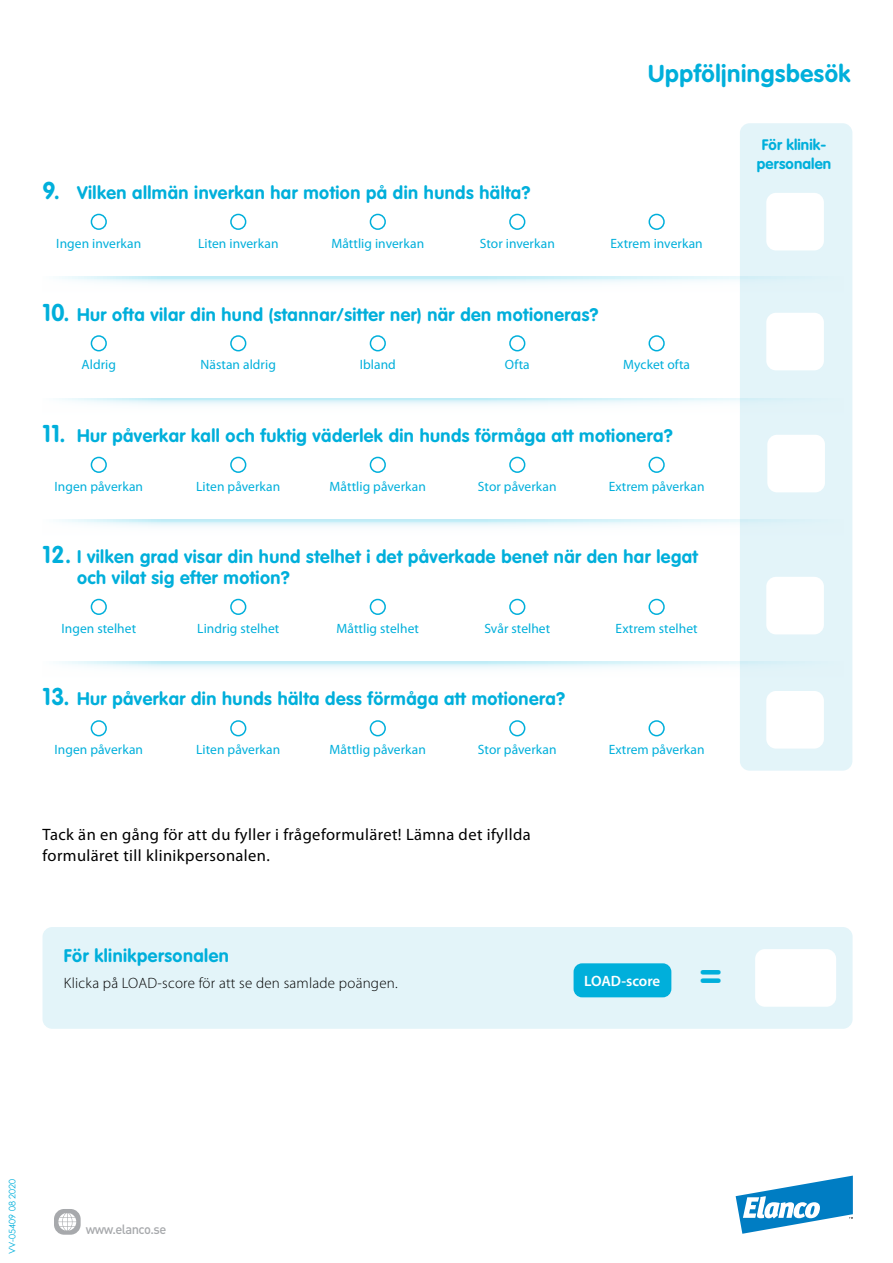
<style>
.page{position:relative;width:893px;height:1263px;background:#fff}
.page>*{position:absolute;margin:0;border:0;box-sizing:border-box;transform-origin:0 0}
.t1{font:700 37.65px "VAG Rounded Std";color:#00afdb}
.t2{font:700 24px "VAG Rounded Std";letter-spacing:.025em;color:#00afdb}
.t3{font:700 18px/21px "VAG Rounded Std";letter-spacing:.025em;color:#00afdb}
.t4{font:16.5px/21px "Myriad Pro";letter-spacing:.025em;color:#000}
.t5{font:300 15px "Myriad Pro";letter-spacing:.015em;color:#000}
.t6{font:700 15px/19.5px "VAG Rounded Std";letter-spacing:.01em;color:#00afdb;text-align:center}
.t7{font:600 15px "Myriad Pro";letter-spacing:-.01em;color:#fff}
.t8{font:13.5px "Myriad Pro";letter-spacing:.005em;color:#00afdb}
.t9{font:500 13.35px "DIN";letter-spacing:-.04em;color:#a7a9ac}
.t10{font:9px "Century Gothic";color:#00afdb}
.s1{font-size:24px}
</style>
<div class="page">
<div style="left:740px;top:123px;width:112px;height:648px;background:#e3f4f9;border-radius:10px"></div>
<div style="left:766px;top:193px;width:58px;height:57px;background:#fff;border-radius:10px"></div>
<div style="left:766px;top:313px;width:58px;height:57px;background:#fff;border-radius:10px"></div>
<div style="left:767px;top:435px;width:58px;height:57px;background:#fff;border-radius:10px"></div>
<div style="left:766px;top:577px;width:58px;height:57px;background:#fff;border-radius:10px"></div>
<div style="left:766px;top:691px;width:58px;height:58px;background:#fff;border-radius:10px"></div>
<div style="left:91px;top:214px;width:16px;height:16px;border:2px solid #00afdb;border-radius:50%"></div>
<div style="left:230px;top:214px;width:16px;height:16px;border:2px solid #00afdb;border-radius:50%"></div>
<div style="left:370px;top:214px;width:16px;height:16px;border:2px solid #00afdb;border-radius:50%"></div>
<div style="left:509px;top:214px;width:16px;height:16px;border:2px solid #00afdb;border-radius:50%"></div>
<div style="left:648px;top:214px;width:17px;height:16px;border:2px solid #00afdb;border-radius:50%"></div>
<svg style="left:59px;top:277px;width:794px;height:43px"></svg>
<svg style="left:59px;top:398px;width:794px;height:43px"></svg>
<svg style="left:59px;top:520px;width:794px;height:42px"></svg>
<svg style="left:59px;top:662px;width:794px;height:42px"></svg>
<div style="left:91px;top:457px;width:16px;height:16px;border:2px solid #00afdb;border-radius:50%"></div>
<div style="left:230px;top:457px;width:16px;height:16px;border:2px solid #00afdb;border-radius:50%"></div>
<div style="left:370px;top:457px;width:16px;height:16px;border:2px solid #00afdb;border-radius:50%"></div>
<div style="left:509px;top:457px;width:16px;height:16px;border:2px solid #00afdb;border-radius:50%"></div>
<div style="left:648px;top:457px;width:17px;height:16px;border:2px solid #00afdb;border-radius:50%"></div>
<div style="left:91px;top:720px;width:16px;height:16px;border:2px solid #00afdb;border-radius:50%"></div>
<div style="left:230px;top:720px;width:16px;height:16px;border:2px solid #00afdb;border-radius:50%"></div>
<div style="left:370px;top:720px;width:16px;height:16px;border:2px solid #00afdb;border-radius:50%"></div>
<div style="left:509px;top:720px;width:16px;height:16px;border:2px solid #00afdb;border-radius:50%"></div>
<div style="left:648px;top:720px;width:17px;height:16px;border:2px solid #00afdb;border-radius:50%"></div>
<div style="left:91px;top:335px;width:16px;height:16px;border:2px solid #00afdb;border-radius:50%"></div>
<div style="left:230px;top:335px;width:16px;height:16px;border:2px solid #00afdb;border-radius:50%"></div>
<div style="left:370px;top:335px;width:16px;height:16px;border:2px solid #00afdb;border-radius:50%"></div>
<div style="left:509px;top:335px;width:16px;height:16px;border:2px solid #00afdb;border-radius:50%"></div>
<div style="left:648px;top:335px;width:17px;height:16px;border:2px solid #00afdb;border-radius:50%"></div>
<div style="left:91px;top:599px;width:16px;height:16px;border:2px solid #00afdb;border-radius:50%"></div>
<div style="left:230px;top:599px;width:16px;height:16px;border:2px solid #00afdb;border-radius:50%"></div>
<div style="left:370px;top:599px;width:16px;height:16px;border:2px solid #00afdb;border-radius:50%"></div>
<div style="left:509px;top:599px;width:16px;height:16px;border:2px solid #00afdb;border-radius:50%"></div>
<div style="left:648px;top:599px;width:17px;height:16px;border:2px solid #00afdb;border-radius:50%"></div>
<div style="left:43px;top:927px;width:810px;height:102px;background:#e3f4f9;border-radius:10px"></div>
<div style="left:755px;top:949px;width:81px;height:58px;background:#fff;border-radius:10px"></div>
<div style="left:574px;top:963px;width:97px;height:34px;background:#00afdb;border-radius:9px"></div>
<svg style="left:736px;top:1175px;width:117px;height:59px"></svg>
<div style="left:54px;top:1209px;width:27px;height:26px;background:#a7a9ac;border-radius:10px"></div>
<svg style="left:58px;top:1213px;width:18px;height:18px"></svg>
<h2 class="t2" style="left:648px;top:60px;width:204px">Uppföljningsbesök</h2>
<p class="t3" style="left:43px;top:183px;width:489px"><span class="s1">9.</span> Vilken allmän inverkan har motion på din hunds hälta?</p>
<p class="t8" style="left:56px;top:235px;width:87px">Ingen inverkan</p>
<p class="t8" style="left:198px;top:235px;width:82px">Liten inverkan</p>
<p class="t8" style="left:331px;top:235px;width:94px">Måttlig inverkan</p>
<p class="t8" style="left:480px;top:235px;width:77px">Stor inverkan</p>
<p class="t8" style="left:610px;top:235px;width:94px">Extrem inverkan</p>
<p class="t3" style="left:43px;top:304px;width:557px"><span class="s1">10.</span> Hur ofta vilar din hund (stannar/sitter ner) när den motioneras?</p>
<p class="t8" style="left:82px;top:357px;width:36px">Aldrig</p>
<p class="t8" style="left:201px;top:357px;width:77px">Nästan aldrig</p>
<p class="t8" style="left:360px;top:357px;width:38px">Ibland</p>
<p class="t8" style="left:505px;top:357px;width:26px">Ofta</p>
<p class="t8" style="left:623px;top:357px;width:68px">Mycket ofta</p>
<p class="t3" style="left:43px;top:426px;width:632px"><span class="s1">11.</span> Hur påverkar kall och fuktig väderlek din hunds förmåga att motionera?</p>
<p class="t8" style="left:54px;top:478px;width:90px">Ingen påverkan</p>
<p class="t8" style="left:196px;top:478px;width:86px">Liten påverkan</p>
<p class="t8" style="left:330px;top:478px;width:98px">Måttlig påverkan</p>
<p class="t8" style="left:478px;top:478px;width:80px">Stor påverkan</p>
<p class="t8" style="left:609px;top:478px;width:97px">Extrem påverkan</p>
<p class="t3" style="left:77px;top:547px;width:622px;text-indent:-34px"><span class="s1">12.</span> I vilken grad visar din hund stelhet i det påverkade benet när den har legat och vilat sig efter motion?</p>
<p class="t8" style="left:61px;top:620px;width:76px">Ingen stelhet</p>
<p class="t8" style="left:197px;top:620px;width:84px">Lindrig stelhet</p>
<p class="t8" style="left:337px;top:620px;width:84px">Måttlig stelhet</p>
<p class="t8" style="left:484px;top:620px;width:67px">Svår stelhet</p>
<p class="t8" style="left:616px;top:620px;width:83px">Extrem stelhet</p>
<p class="t3" style="left:43px;top:689px;width:524px"><span class="s1">13.</span> Hur påverkar din hunds hälta dess förmåga att motionera?</p>
<p class="t8" style="left:54px;top:741px;width:90px">Ingen påverkan</p>
<p class="t8" style="left:196px;top:741px;width:86px">Liten påverkan</p>
<p class="t8" style="left:330px;top:741px;width:98px">Måttlig påverkan</p>
<p class="t8" style="left:478px;top:741px;width:80px">Stor påverkan</p>
<p class="t8" style="left:609px;top:741px;width:97px">Extrem påverkan</p>
<p class="t4" style="left:43px;top:824px;width:490px">Tack än en gång för att du fyller i frågeformuläret! Lämna det ifyllda formuläret till klinikpersonalen.</p>
<p class="t3" style="left:64px;top:946px;width:167px">För klinikpersonalen</p>
<p class="t5" style="left:64px;top:974px;width:335px">Klicka på LOAD-score för att se den samlade poängen.</p>
<p class="t7" style="left:584px;top:973px;width:78px">LOAD-score</p>
<h1 class="t1" style="left:699px;top:950px;width:24px">=</h1>
<p class="t6" style="left:757px;top:135px;width:76px">För klinik&shy;personalen</p>
<p class="t10" style="left:7px;top:1254px;width:77px;rotate:-90deg">VV-05409 08 2020</p>
<p class="t9" style="left:86px;top:1220px;width:82px">www.elanco.se</p>
</div>
